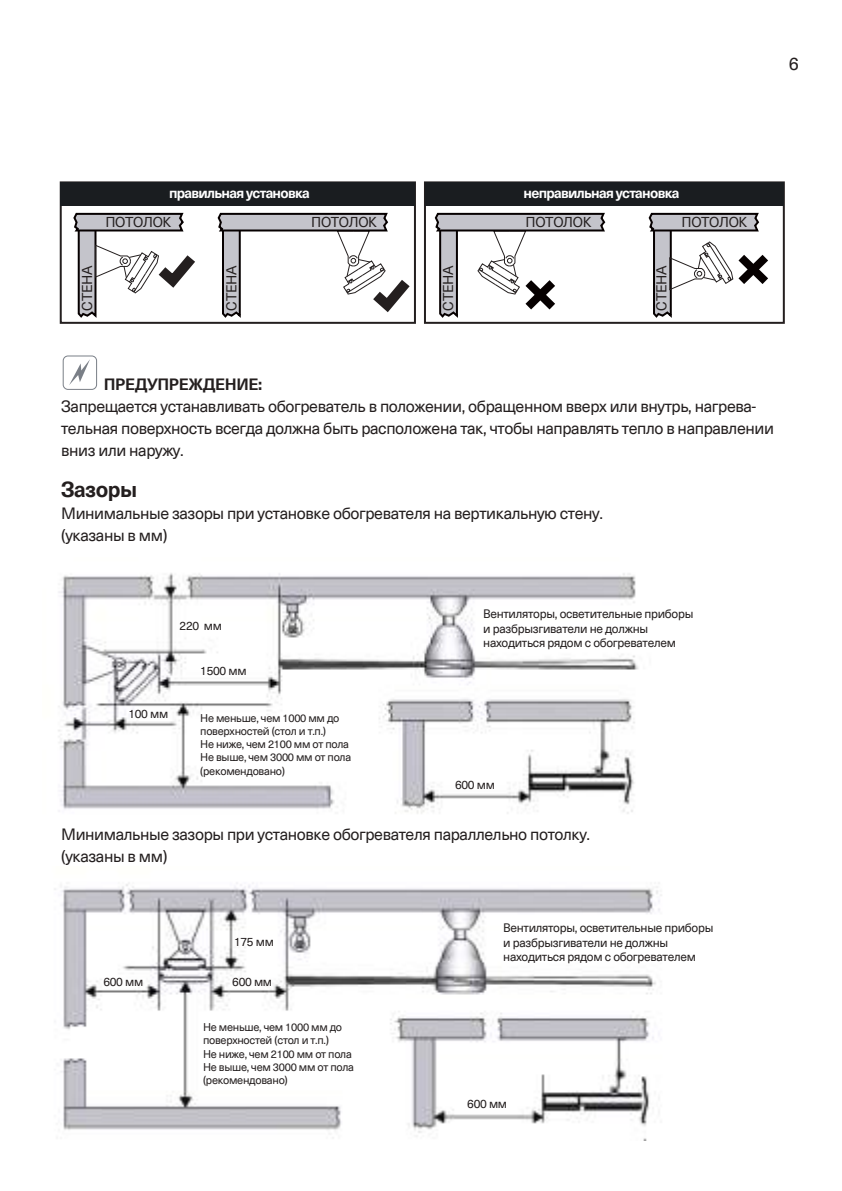
<style>
.page{position:relative;width:842px;height:1191px;background:#fff}
.page>*{position:absolute;margin:0;border:0;box-sizing:border-box;transform-origin:0 0}
.t1{font:700 21.4px "Neue Haas Unica Pan Euro";letter-spacing:-.025em;color:#241f1f}
.t2{font:18px "Neue Haas Unica Pan Euro";color:#241f1f}
.t3{font:16px/22px "Neue Haas Unica Pan Euro";letter-spacing:-.025em;color:#241f1f}
.t4{font:700 16px "Neue Haas Unica Pan Euro";letter-spacing:-.025em;color:#241f1f}
.t5{font:14px "Neue Haas Unica Pan Euro";letter-spacing:-.025em;color:#241f1f}
.t6{font:700 14px "Neue Haas Unica Pan Euro";letter-spacing:-.05em;color:#fff}
.t7{font:12px/14.4px "Neue Haas Unica Pan Euro";letter-spacing:-.025em;color:#241f1f}
.t8{font:11px/13.2px "Neue Haas Unica Pan Euro";letter-spacing:-.025em;color:#241f1f}
</style>
<div class="page">
<div style="left:60px;top:181px;width:356px;height:143px;border:2px solid #241f1f"></div>
<div style="left:61px;top:182px;width:354px;height:24px;background:#1a1d20"></div>
<div style="left:424px;top:181px;width:361px;height:143px;border:2px solid #241f1f"></div>
<div style="left:425px;top:182px;width:359px;height:24px;background:#1a1d20"></div>
<svg style="left:73px;top:212px;width:122px;height:106px"></svg>
<svg style="left:217px;top:212px;width:199px;height:108px"></svg>
<svg style="left:648px;top:212px;width:120px;height:106px"></svg>
<svg style="left:434px;top:212px;width:172px;height:106px"></svg>
<img style="left:58px;top:573px;width:581px;height:241px">
<img style="left:54px;top:883px;width:608px;height:257px">
<svg style="left:63px;top:355px;width:34px;height:35px"></svg>
<p class="t2" style="left:789px;top:50px;width:12px">6</p>
<p class="t6" style="left:169px;top:183px;width:142px">правильная установка</p>
<p class="t6" style="left:524px;top:183px;width:157px">неправильная установка</p>
<p class="t5" style="left:311px;top:212px;width:67px">ПОТОЛОК</p>
<p class="t5" style="left:526px;top:212px;width:67px">ПОТОЛОК</p>
<p class="t5" style="left:681px;top:212px;width:67px">ПОТОЛОК</p>
<p class="t5" style="left:105px;top:212px;width:67px">ПОТОЛОК</p>
<p class="t5" style="left:77px;top:310px;width:47px;rotate:-90deg">СТЕНА</p>
<p class="t5" style="left:221px;top:310px;width:47px;rotate:-90deg">СТЕНА</p>
<p class="t5" style="left:438px;top:310px;width:47px;rotate:-90deg">СТЕНА</p>
<p class="t5" style="left:651px;top:310px;width:47px;rotate:-90deg">СТЕНА</p>
<p class="t4" style="left:104px;top:372px;width:160px">ПРЕДУПРЕЖДЕНИЕ:</p>
<p class="t3" style="left:61px;top:394px;width:714px">Запрещается устанавливать обогреватель в положении, обращенном вверх или внутрь, нагрева&shy;тельная поверхность всегда должна быть расположена так, чтобы направлять тепло в направлении вниз или наружу.</p>
<h1 class="t1" style="left:61px;top:473px;width:77px">Зазоры</h1>
<p class="t3" style="left:61px;top:501px;width:543px">Минимальные зазоры при установке обогревателя на вертикальную стену. (указаны в мм)</p>
<p class="t7" style="left:180px;top:617px;width:44px">220 мм</p>
<p class="t7" style="left:200px;top:663px;width:48px">1500 мм</p>
<p class="t7" style="left:128px;top:706px;width:41px">100 мм</p>
<p class="t8" style="left:200px;top:710px;width:152px">Не меньше, чем 1000 мм до поверхностей (стол и т.п.)<br>Не ниже, чем 2100 мм от пола<br>Не выше, чем 3000 мм от пола (рекомендовано)</p>
<p class="t7" style="left:483px;top:606px;width:212px">Вентиляторы, осветительные приборы и разбрызгиватели не должны находиться рядом с обогревателем</p>
<p class="t7" style="left:455px;top:776px;width:41px">600 мм</p>
<p class="t3" style="left:61px;top:822px;width:531px">Минимальные зазоры при установке обогревателя параллельно потолку. (указаны в мм)</p>
<p class="t7" style="left:103px;top:974px;width:41px">600 мм</p>
<p class="t7" style="left:234px;top:933px;width:41px">175 мм</p>
<p class="t7" style="left:232px;top:974px;width:41px">600 мм</p>
<p class="t8" style="left:203px;top:1020px;width:152px">Не меньше, чем 1000 мм до поверхностей (стол и т.п.)<br>Не ниже, чем 2100 мм от пола<br>Не выше, чем 3000 мм от пола (рекомендовано)</p>
<p class="t7" style="left:503px;top:920px;width:212px">Вентиляторы, осветительные приборы и разбрызгиватели не должны находиться рядом с обогревателем</p>
<p class="t7" style="left:467px;top:1096px;width:41px">600 мм</p>
</div>
